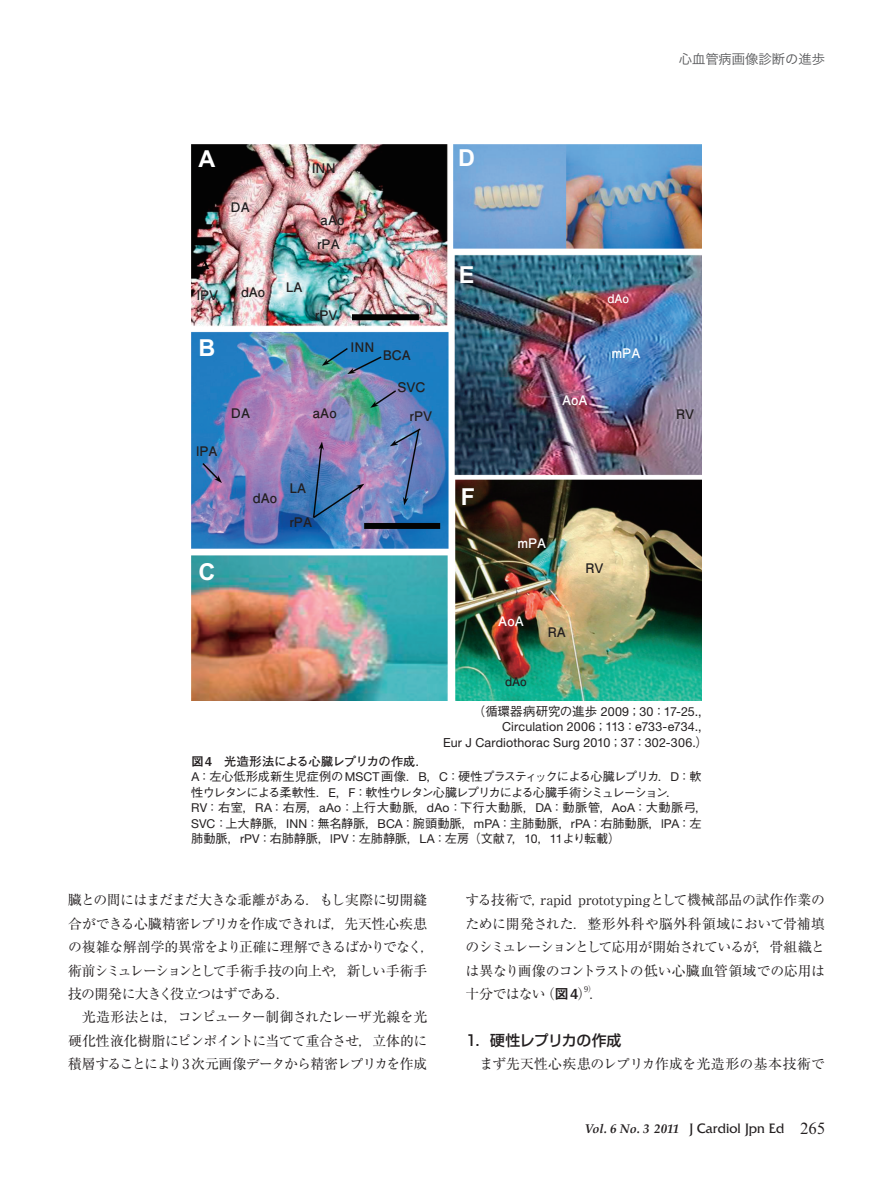
<style>
.page{position:relative;width:893px;height:1191px;background:#fff}
.page>*{position:absolute;margin:0;border:0;box-sizing:border-box;transform-origin:0 0}
.t1{font:700 23.4px "Arial";color:#fff}
.t2{font:500 14.85px "Shin Go Pro";letter-spacing:-.03em;color:#231f20}
.t3{font:13.8px/23.4px "Ryumin Pro";letter-spacing:-.04em;color:#231f20;text-align:justify}
.t4{font:13.8px "Ryumin Pro";letter-spacing:.01em;color:#231f20}
.t5{font:13.35px "Hira Kaku Pro W3";color:#57585a}
.t6{font:700 13.2px "Futo Go B101 Pro";color:#231f20}
.t7{font:700 13.2px "Futo Go B101 Pro";color:#fff}
.t8{font:italic 700 12.75px "Palatino LT Std";color:#231f20}
.t9{font:12.45px "Helvetica Neue LT Std";letter-spacing:.01em;color:#231f20}
.t10{font:500 12.15px/15.5px "Gothic BBB Pro";letter-spacing:-.025em;color:#231f20}
.t11{font:700 12.15px "Futo Go B101 Pro";letter-spacing:-.02em;color:#231f20}
.t12{font:700 11.85px "Futo Go B101 Pro";color:#231f20}
.t13{font:700 11.85px "Futo Go B101 Pro";color:#fff}
.t14{font:8.1px "Ryumin Pro";color:#231f20}
.s1{font-family:"Gothic BBB Pro";font-weight:500}
.s2{font-family:"Midashi Go Pro MB31";font-weight:400}
.s3{font-family:"Helvetica Neue LT Std";font-weight:400}
.s4{font-family:"Midashi Go Pro MB31"}
.s5{font-family:"Friz Quadrata Std";font-weight:400;font-style:normal;font-size:14.4px}
.s6{font-family:"Times New Roman MT Std";font-weight:400;font-style:normal;font-size:16.5px}
</style>
<div class="page">
<img style="left:191px;top:145px;width:510px;height:555px">
<h1 class="t1" style="left:198px;top:145px;width:18px">A</h1>
<p class="t6" style="left:312px;top:158px;width:26px">INN</p>
<h1 class="t1" style="left:458px;top:144px;width:18px">D</h1>
<p class="t6" style="left:231px;top:196px;width:21px">DA</p>
<p class="t6" style="left:321px;top:209px;width:25px">aAo</p>
<p class="t6" style="left:317px;top:233px;width:24px">rPA</p>
<p class="t6" style="left:197px;top:284px;width:23px">lPV</p>
<p class="t6" style="left:241px;top:282px;width:26px">dAo</p>
<p class="t6" style="left:286px;top:277px;width:18px">LA</p>
<h1 class="t1" style="left:459px;top:261px;width:17px">E</h1>
<p class="t13" style="left:607px;top:289px;width:23px">dAo</p>
<p class="t6" style="left:315px;top:304px;width:24px">rPV</p>
<h1 class="t1" style="left:198px;top:334px;width:18px">B</h1>
<p class="t6" style="left:350px;top:336px;width:26px">INN</p>
<p class="t6" style="left:383px;top:345px;width:30px">BCA</p>
<p class="t7" style="left:612px;top:343px;width:30px">mPA</p>
<p class="t6" style="left:397px;top:377px;width:30px">SVC</p>
<p class="t7" style="left:562px;top:390px;width:27px">AoA</p>
<p class="t6" style="left:231px;top:402px;width:21px">DA</p>
<p class="t6" style="left:313px;top:402px;width:25px">aAo</p>
<p class="t6" style="left:410px;top:405px;width:24px">rPV</p>
<p class="t6" style="left:196px;top:440px;width:23px">lPA</p>
<p class="t6" style="left:253px;top:488px;width:26px">dAo</p>
<p class="t6" style="left:290px;top:477px;width:18px">LA</p>
<h1 class="t1" style="left:461px;top:483px;width:16px">F</h1>
<p class="t6" style="left:290px;top:511px;width:24px">rPA</p>
<p class="t7" style="left:518px;top:532px;width:30px">mPA</p>
<h1 class="t1" style="left:198px;top:557px;width:18px">C</h1>
<p class="t6" style="left:585px;top:557px;width:20px">RV</p>
<p class="t7" style="left:498px;top:610px;width:27px">AoA</p>
<p class="t12" style="left:505px;top:672px;width:23px">dAo</p>
<p class="t6" style="left:548px;top:621px;width:20px">RA</p>
<p class="t5" style="left:679px;top:47px;width:148px">心血管病画像診断の進歩</p>
<p class="t6" style="left:676px;top:404px;width:20px">RV</p>
<p class="t9" style="left:473px;top:704px;width:230px"><span class="s1">（循環器病研究の進歩</span> 2009<span class="s1">；</span>30<span class="s1">：</span>17-25.,</p>
<p class="t9" style="left:502px;top:719px;width:201px">Circulation 2006<span class="s1">；</span>113<span class="s1">：</span>e733-e734.,</p>
<p class="t9" style="left:443px;top:734px;width:266px">Eur J Cardiothorac Surg 2010<span class="s1">；</span>37<span class="s1">：</span>302-306.<span class="s1">）</span></p>
<p class="t11" style="left:191px;top:751px;width:238px"><span class="s2">図 4　</span>光造形法による心臓レプリカの作成．</p>
<p class="t10" style="left:191px;top:767px;width:518px"><span class="s3">A</span>：左心低形成新生児症例の<span class="s3">MSCT</span> 画像．<span class="s3">B</span>，<span class="s3">C</span>：硬性プラスティックによる心臓レプリカ．<span class="s3">D</span>：軟性ウレタンによる柔軟性．<span class="s3">E</span>，<span class="s3">F</span>：軟性ウレタン心臓レプリカによる心臓手術シミュレーション．<br><span class="s3">RV</span>：右室，<span class="s3">RA</span>：右房，<span class="s3">aAo</span>：上行大動脈，<span class="s3">dAo</span>：下行大動脈，<span class="s3">DA</span>：動脈管，<span class="s3">AoA</span>：大動脈弓，<span class="s3">SVC</span>：上大静脈，<span class="s3">INN</span>：無名静脈，<span class="s3">BCA</span>：腕頭動脈，<span class="s3">mPA</span>：主肺動脈，<span class="s3">rPA</span>：右肺動脈，<span class="s3">lPA</span>：左肺動脈，<span class="s3">rPV</span>：右肺静脈，<span class="s3">lPV</span>：左肺静脈，<span class="s3">LA</span>：左房（文献<span class="s3">7</span>，<span class="s3">10</span>，<span class="s3">11</span>より転載）</p>
<p class="t3" style="left:68px;top:887px;width:368px;text-align:left">臓との間にはまだまだ大きな乖離がある．もし実際に切開縫合ができる心臓精密レプリカを作成できれば，先天性心疾患の複雑な解剖学的異常をより正確に理解できるばかりでなく，術前シミュレーションとして手術手技の向上や，新しい手術手技の開発に大きく役立つはずである．</p>
<p class="t3" style="left:68px;top:1004px;width:361px;text-indent:14px">光造形法とは，コンピューター制御されたレーザ光線を光硬化性液化樹脂にピンポイントに当てて重合させ，立体的に積層することにより3 次元画像データから精密レプリカを作成</p>
<p class="t3" style="left:466px;top:887px;width:361px">する技術で，rapid prototypingとして機械部品の試作作業のために開発された．整形外科や脳外科領域において骨補填のシミュレーションとして応用が開始されているが，骨組織とは異なり画像のコントラストの低い心臓血管領域での応用は十分ではない（<span class="s4">図 4</span>）．</p>
<p class="t14" style="left:584px;top:982px;width:13px">9）</p>
<p class="t2" style="left:466px;top:1028px;width:157px">1．硬性レプリカの作成</p>
<p class="t4" style="left:479px;top:1053px;width:347px">まず先天性心疾患のレプリカ作成を光造形の基本技術で</p>
<p class="t8" style="left:585px;top:1121px;width:242px">Vol. 6 No. 3 2011 <span class="s5">J Cardiol Jpn Ed</span> <span class="s6">265</span></p>
</div>
